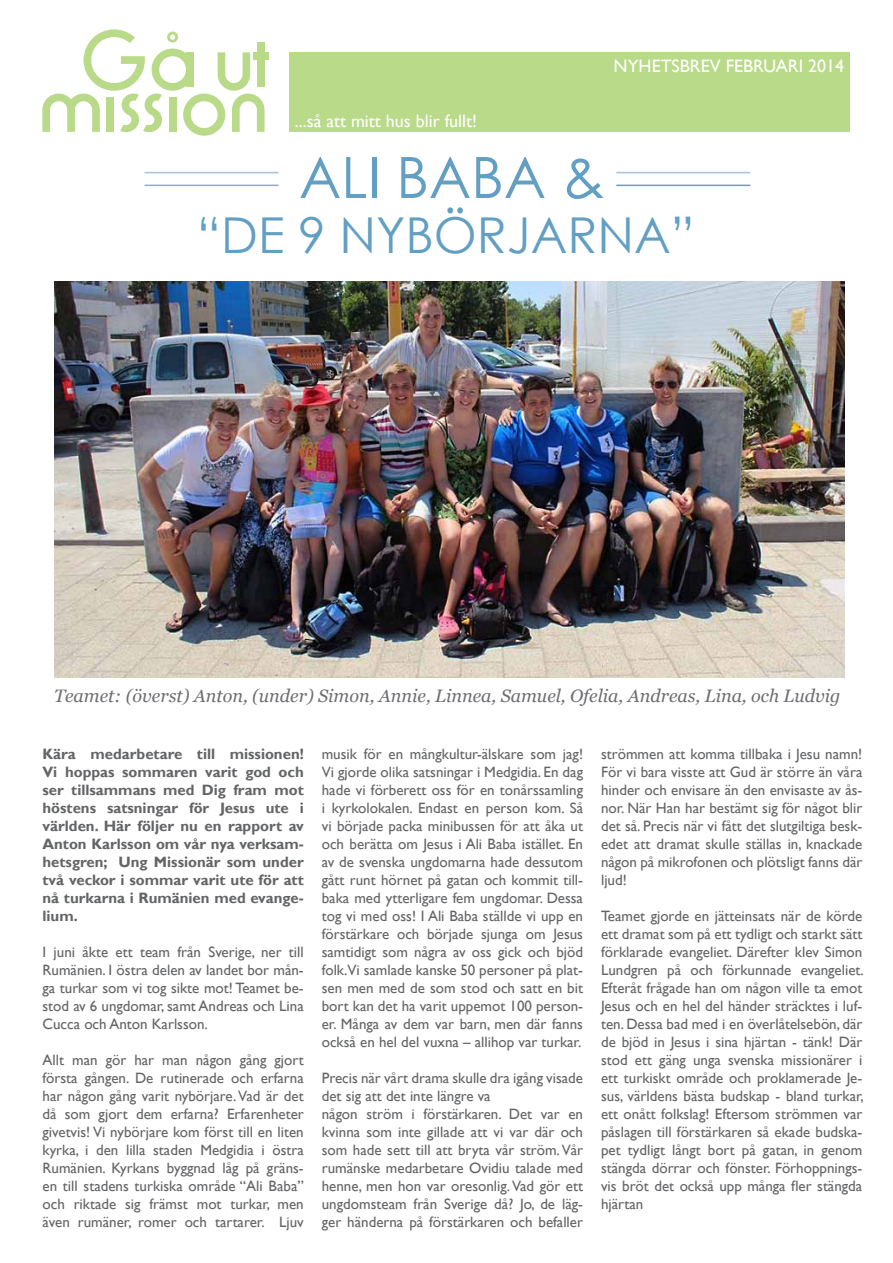
<style>
.page{position:relative;width:893px;height:1263px;background:#fff}
.page>*{position:absolute;margin:0;border:0;box-sizing:border-box;transform-origin:0 0}
.t1{font:57px "Century Gothic";color:#629fc3}
.t2{font:49.5px "Century Gothic";color:#629fc3}
.t3{font:italic 18px "Georgia";color:#6d6e71}
.t4{font:18px "Gill Sans";color:#fff}
.t5{font:15px/18px "Gill Sans";color:#636466;text-align:justify}
.t6{font:700 15px/18px "Gill Sans";color:#636466;text-align:justify}
</style>
<div class="page">
<div style="left:290px;top:52px;width:560px;height:80px;background:#b9da89"></div>
<div style="left:253px;top:52px;width:15px;height:8px;background:#b9da89"></div>
<svg style="left:42px;top:29px;width:223px;height:107px"></svg>
<hr style="left:616px;top:172px;width:134px;height:1px;background:#a2c3db">
<hr style="left:616px;top:185px;width:134px;height:1px;background:#629fc3">
<hr style="left:145px;top:185px;width:134px;height:1px;background:#93a8cb">
<hr style="left:145px;top:172px;width:134px;height:1px;background:#a2c3db">
<img style="left:54px;top:282px;width:790px;height:395px">
<p class="t4" style="left:295px;top:110px;width:184px">...så att mitt hus blir fullt!</p>
<p class="t4" style="left:614px;top:55px;width:232px">NYHETSBREV FEBRUARI 2014</p>
<h1 class="t1" style="left:299px;top:138px;width:307px">ALI BABA &amp;</h1>
<h2 class="t2" style="left:196px;top:201px;width:500px">“DE 9 NYBÖRJARNA”</h2>
<p class="t3" style="left:54px;top:684px;width:788px">Teamet: (överst) Anton, (under) Simon, Annie, Linnea, Samuel, Ofelia, Andreas, Lina, och Ludvig</p>
<p class="t6" style="left:43px;top:745px;width:263px">Kära medarbetare till missionen!<br>Vi hoppas sommaren varit god och ser tillsammans med Dig fram mot höstens satsningar för Jesus ute i världen. Här följer nu en rapport av Anton Karlsson om vår nya verksam&shy;hetsgren; Ung Missionär som under två veckor i sommar varit ute för att nå turkarna i Rumänien med evange&shy;lium.</p>
<p class="t5" style="left:43px;top:943px;width:263px">I juni åkte ett team från Sverige, ner till Rumänien. I östra delen av landet bor mån&shy;ga turkar som vi tog sikte mot! Teamet be&shy;stod av 6 ungdomar, samt Andreas och Lina Cucca och Anton Karlsson.</p>
<p class="t5" style="left:43px;top:1051px;width:263px">Allt man gör har man någon gång gjort första gången. De rutinerade och erfarna har någon gång varit nybörjare. Vad är det då som gjort dem erfarna? Erfarenheter givetvis! Vi nybörjare kom först till en liten kyrka, i den lilla staden Medgidia i östra Rumänien. Kyrkans byggnad låg på gräns&shy;en till stadens turkiska område “Ali Baba” och riktade sig främst mot turkar, men även rumäner, romer och tartarer. Ljuv</p>
<p class="t5" style="left:322px;top:745px;width:263px">musik för en mångkultur-älskare som jag!<br>Vi gjorde olika satsningar i Medgidia. En dag hade vi förberett oss för en tonårssamling i kyrkolokalen. Endast en person kom. Så vi började packa minibussen för att åka ut och berätta om Jesus i Ali Baba istället. En av de svenska ungdomarna hade dessutom gått runt hörnet på gatan och kommit till&shy;baka med ytterligare fem ungdomar. Dessa tog vi med oss! I Ali Baba ställde vi upp en förstärkare och började sjunga om Jesus samtidigt som några av oss gick och bjöd folk.Vi samlade kanske 50 personer på plat&shy;sen men med de som stod och satt en bit bort kan det ha varit uppemot 100 person&shy;er. Många av dem var barn, men där fanns också en hel del vuxna – allihop var turkar.</p>
<p class="t5" style="left:322px;top:1069px;width:263px;text-align:left">Precis när vårt drama skulle dra igång visade det sig att det inte längre va<br>någon ström i förstärkaren. Det var en kvinna som inte gillade att vi var där och som hade sett till att bryta vår ström. Vår rumänske medarbetare Ovidiu talade med henne, men hon var oresonlig. Vad gör ett ungdomsteam från Sverige då? Jo, de läg&shy;ger händerna på förstärkaren och befaller</p>
<p class="t5" style="left:601px;top:745px;width:263px">strömmen att komma tillbaka i Jesu namn!<br>För vi bara visste att Gud är större än våra hinder och envisare än den envisaste av ås&shy;nor. När Han har bestämt sig för något blir det så. Precis när vi fått det slutgiltiga besk&shy;edet att dramat skulle ställas in, knackade någon på mikrofonen och plötsligt fanns där ljud!</p>
<p class="t5" style="left:601px;top:907px;width:264px">Teamet gjorde en jätteinsats när de körde ett dramat som på ett tydligt och starkt sätt förklarade evangeliet. Därefter klev Simon Lundgren på och förkunnade evangeliet.<br>Efteråt frågade han om någon ville ta emot Jesus och en hel del händer sträcktes i luf&shy;ten. Dessa bad med i en överlåtelsebön, där de bjöd in Jesus i sina hjärtan - tänk! Där stod ett gäng unga svenska missionärer i ett turkiskt område och proklamerade Je&shy;sus, världens bästa budskap - bland turkar, ett onått folkslag! Eftersom strömmen var påslagen till förstärkaren så ekade budska&shy;pet tydligt långt bort på gatan, in genom stängda dörrar och fönster. Förhoppnings&shy;vis bröt det också upp många fler stängda hjärtan</p>
</div>
